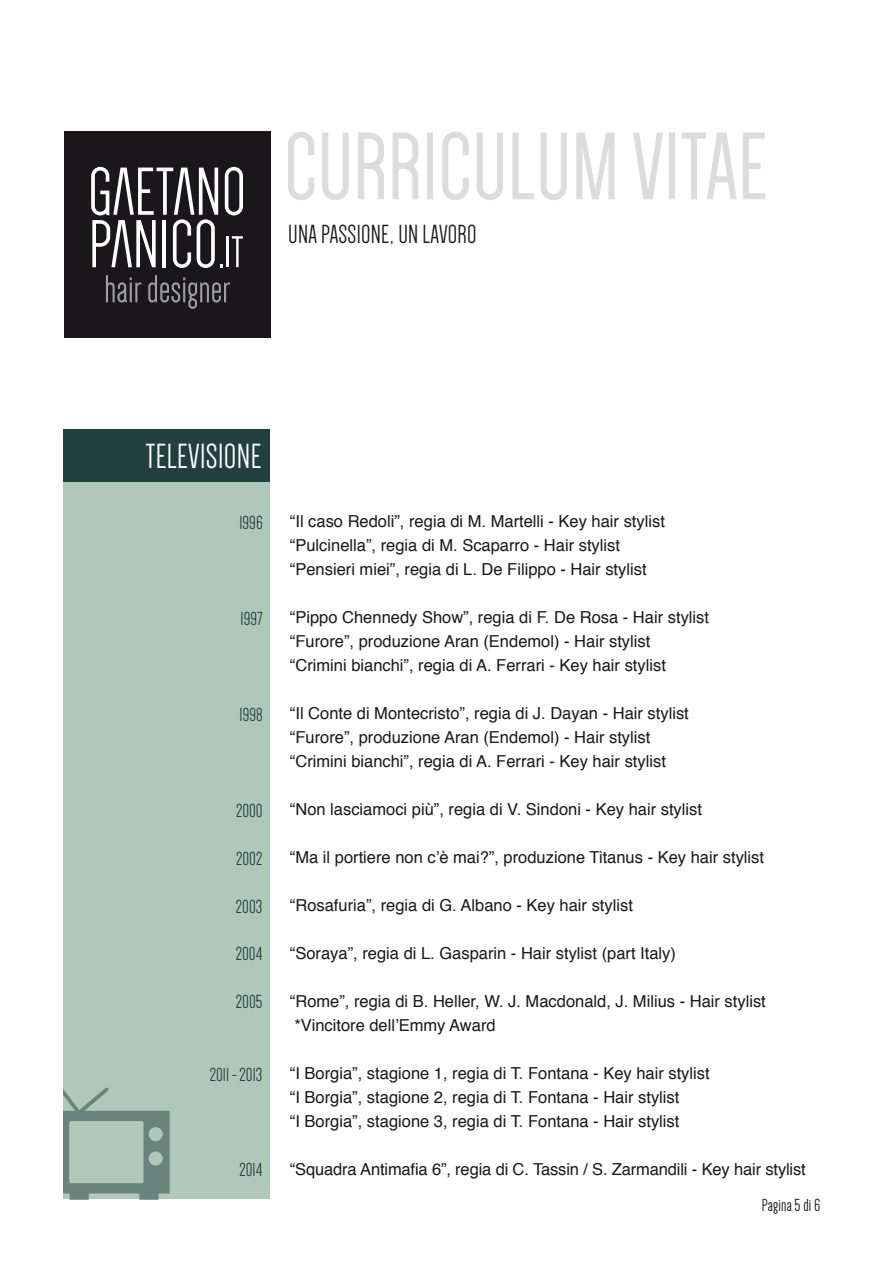
<style>
.page{position:relative;width:893px;height:1263px;background:#fff}
.page>*{position:absolute;margin:0;border:0;box-sizing:border-box;transform-origin:0 0}
.t1{font:36px "Dense";letter-spacing:.01em;color:#fff}
.t2{font:27px "Dense";letter-spacing:.01em;color:#1a171c}
.t3{font:19.5px "Dense";color:#234041}
.t4{font:18px "Dense";letter-spacing:.01em;color:#1a171c}
.t5{font:16.5px/24px "Helvetica";color:#1a171c}
</style>
<div class="page">
<div style="left:64px;top:464px;width:206px;height:735px;background:#afc8b9"></div>
<div style="left:64px;top:430px;width:206px;height:52px;background:#234041"></div>
<svg style="left:64px;top:1087px;width:106px;height:112px"></svg>
<div style="left:64px;top:131px;width:207px;height:207px;background:#1a171c"></div>
<svg style="left:106px;top:275px;width:35px;height:27px"></svg>
<svg style="left:148px;top:275px;width:82px;height:34px"></svg>
<svg style="left:91px;top:167px;width:152px;height:101px"></svg>
<svg style="left:288px;top:132px;width:27px;height:68px"></svg>
<svg style="left:322px;top:132px;width:27px;height:68px"></svg>
<svg style="left:358px;top:132px;width:26px;height:67px"></svg>
<svg style="left:392px;top:132px;width:27px;height:67px"></svg>
<div style="left:427px;top:133px;width:6px;height:66px;background:#dcdcdd"></div>
<svg style="left:442px;top:132px;width:27px;height:68px"></svg>
<svg style="left:476px;top:132px;width:27px;height:68px"></svg>
<svg style="left:512px;top:132px;width:55px;height:68px"></svg>
<svg style="left:576px;top:132px;width:39px;height:67px"></svg>
<svg style="left:633px;top:132px;width:30px;height:67px"></svg>
<div style="left:669px;top:133px;width:6px;height:66px;background:#dcdcdd"></div>
<svg style="left:682px;top:132px;width:83px;height:67px"></svg>
<h2 class="t2" style="left:288px;top:221px;width:190px">UNA PASSIONE, UN LAVORO</h2>
<h1 class="t1" style="left:145px;top:438px;width:118px">TELEVISIONE</h1>
<p class="t3" style="left:239px;top:513px;width:25px">1996</p>
<p class="t3" style="left:241px;top:608px;width:24px">1997</p>
<p class="t3" style="left:240px;top:704px;width:25px">1998</p>
<p class="t3" style="left:236px;top:800px;width:28px">2000</p>
<p class="t3" style="left:236px;top:849px;width:28px">2002</p>
<p class="t3" style="left:236px;top:896px;width:28px">2003</p>
<p class="t3" style="left:236px;top:944px;width:28px">2004</p>
<p class="t3" style="left:236px;top:992px;width:28px">2005</p>
<p class="t3" style="left:210px;top:1064px;width:54px">2011 - 2013</p>
<p class="t3" style="left:239px;top:1160px;width:24px">2014</p>
<p class="t5" style="left:290px;top:511px;width:376px">“Il caso Redoli”, regia di M. Martelli - Key hair stylist “Pulcinella”, regia di M. Scaparro - Hair stylist “Pensieri miei”, regia di L. De Filippo - Hair stylist</p>
<p class="t5" style="left:290px;top:607px;width:421px">“Pippo Chennedy Show”, regia di F. De Rosa - Hair stylist “Furore”, produzione Aran (Endemol) - Hair stylist “Crimini bianchi”, regia di A. Ferrari - Key hair stylist</p>
<p class="t5" style="left:290px;top:703px;width:400px">“Il Conte di Montecristo”, regia di J. Dayan - Hair stylist “Furore”, produzione Aran (Endemol) - Hair stylist “Crimini bianchi”, regia di A. Ferrari - Key hair stylist</p>
<p class="t5" style="left:290px;top:799px;width:414px">“Non lasciamoci più”, regia di V. Sindoni - Key hair stylist</p>
<p class="t5" style="left:290px;top:847px;width:476px">“Ma il portiere non c’è mai?”, produzione Titanus - Key hair stylist</p>
<p class="t5" style="left:290px;top:895px;width:344px">“Rosafuria”, regia di G. Albano - Key hair stylist</p>
<p class="t5" style="left:290px;top:943px;width:388px">“Soraya”, regia di L. Gasparin - Hair stylist (part Italy)</p>
<p class="t5" style="left:290px;top:991px;width:477px">“Rome”, regia di B. Heller, W. J. Macdonald, J. Milius - Hair stylist *Vincitore dell’Emmy Award</p>
<p class="t5" style="left:290px;top:1063px;width:421px">“I Borgia”, stagione 1, regia di T. Fontana - Key hair stylist “I Borgia”, stagione 2, regia di T. Fontana - Hair stylist<br>“I Borgia”, stagione 3, regia di T. Fontana - Hair stylist</p>
<p class="t5" style="left:290px;top:1159px;width:517px">“Squadra Antimafia 6”, regia di C. Tassin / S. Zarmandili - Key hair stylist</p>
<p class="t4" style="left:762px;top:1196px;width:60px">Pagina 5 di 6</p>
</div>
